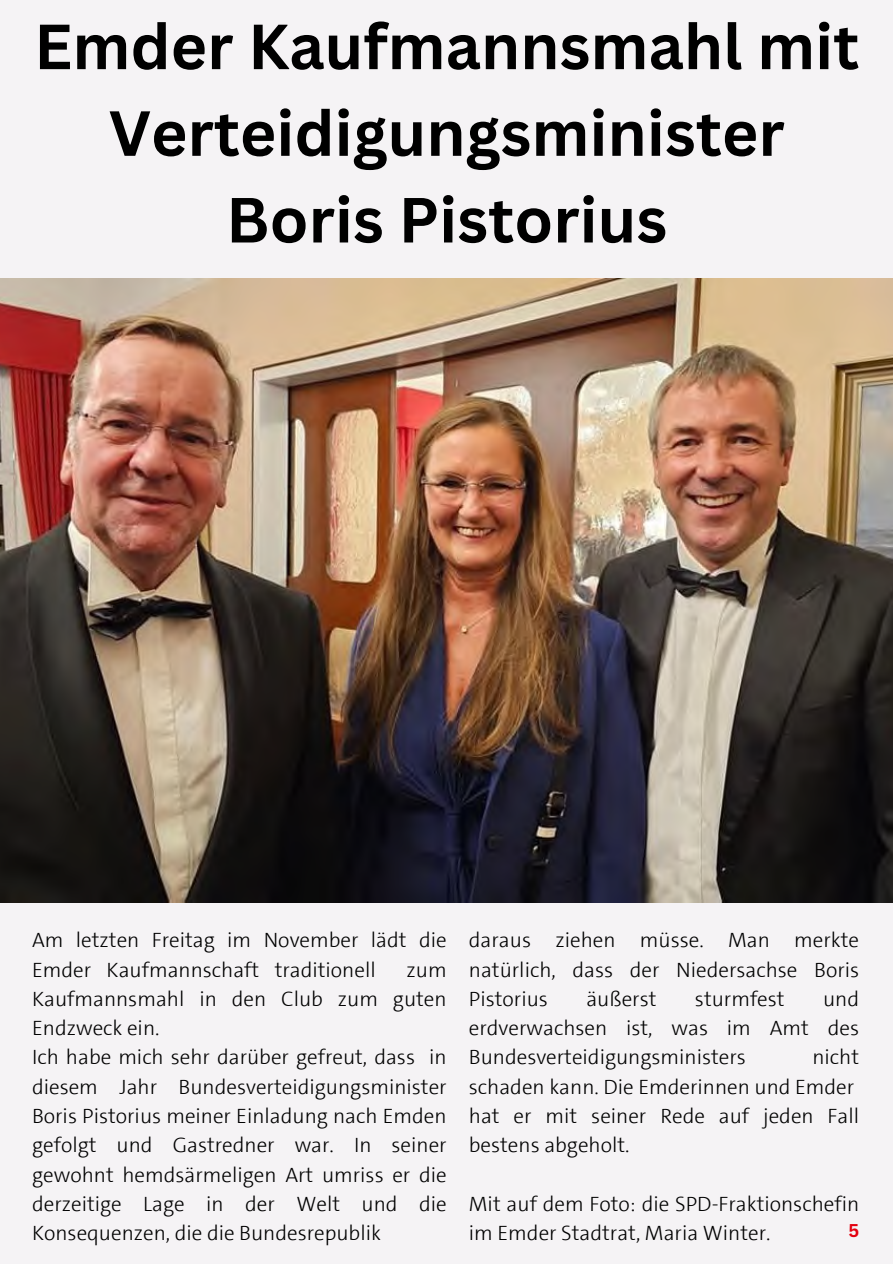
<style>
.page{position:relative;width:893px;height:1264px;background:#fff}
.page>*{position:absolute;margin:0;border:0;box-sizing:border-box;transform-origin:0 0}
.t1{font:700 62.25px "Canva Sans";color:#000}
.t2{font:300 21px/29.2px "SPD The Sans";color:#000;text-align:justify}
.t3{font:700 18px "Canva Sans";color:#e3000f}
</style>
<div class="page">
<div style="left:0;top:0;width:892px;height:1263px;background:#f5f3f5"></div>
<img style="left:0;top:278px;width:892px;height:625px">
<p class="t1" style="left:34px;top:3px;width:826px">Emder Kaufmannsmahl mit</p>
<p class="t1" style="left:109px;top:89px;width:677px">Verteidigungsminister</p>
<p class="t1" style="left:226px;top:176px;width:442px">Boris Pistorius</p>
<p class="t2" style="left:32px;top:925px;width:416px">Am letzten Freitag im November lädt die<br>Emder Kaufmannschaft traditionell</p>
<p class="t2" style="left:32px;top:955px;width:416px;text-indent:374px">zum Kaufmannsmahl in den Club zum guten Endzweck ein.</p>
<p class="t2" style="left:32px;top:1042px;width:416px">Ich habe mich sehr darüber gefreut, dass in diesem Jahr Bundesverteidigungsminister Boris Pistorius meiner Einladung nach Emden gefolgt und Gastredner war. In seiner gewohnt hemdsärmeligen Art umriss er die derzeitige Lage in der Welt und die Konsequenzen, die die Bundesrepublik</p>
<p class="t2" style="left:469px;top:925px;width:392px">daraus ziehen müsse. Man merkte natürlich, dass der Niedersachse Boris Pistorius</p>
<p class="t2" style="left:586px;top:984px;width:72px">äußerst</p>
<p class="t2" style="left:695px;top:984px;width:91px">sturmfest</p>
<p class="t2" style="left:469px;top:984px;width:392px;text-indent:354px">und erdverwachsen ist, was im Amt des Bundesverteidigungsministers</p>
<p class="t2" style="left:469px;top:1042px;width:392px;text-align:right">nicht<br>schaden kann. Die Emderinnen und Emder</p>
<p class="t2" style="left:469px;top:1101px;width:392px">hat er mit seiner Rede auf jeden Fall bestens abgeholt.</p>
<p class="t2" style="left:469px;top:1189px;width:392px">Mit auf dem Foto: die SPD-Fraktionschefin im Emder Stadtrat, Maria Winter.</p>
<p class="t3" style="left:848px;top:1217px;width:12px">5</p>
</div>
